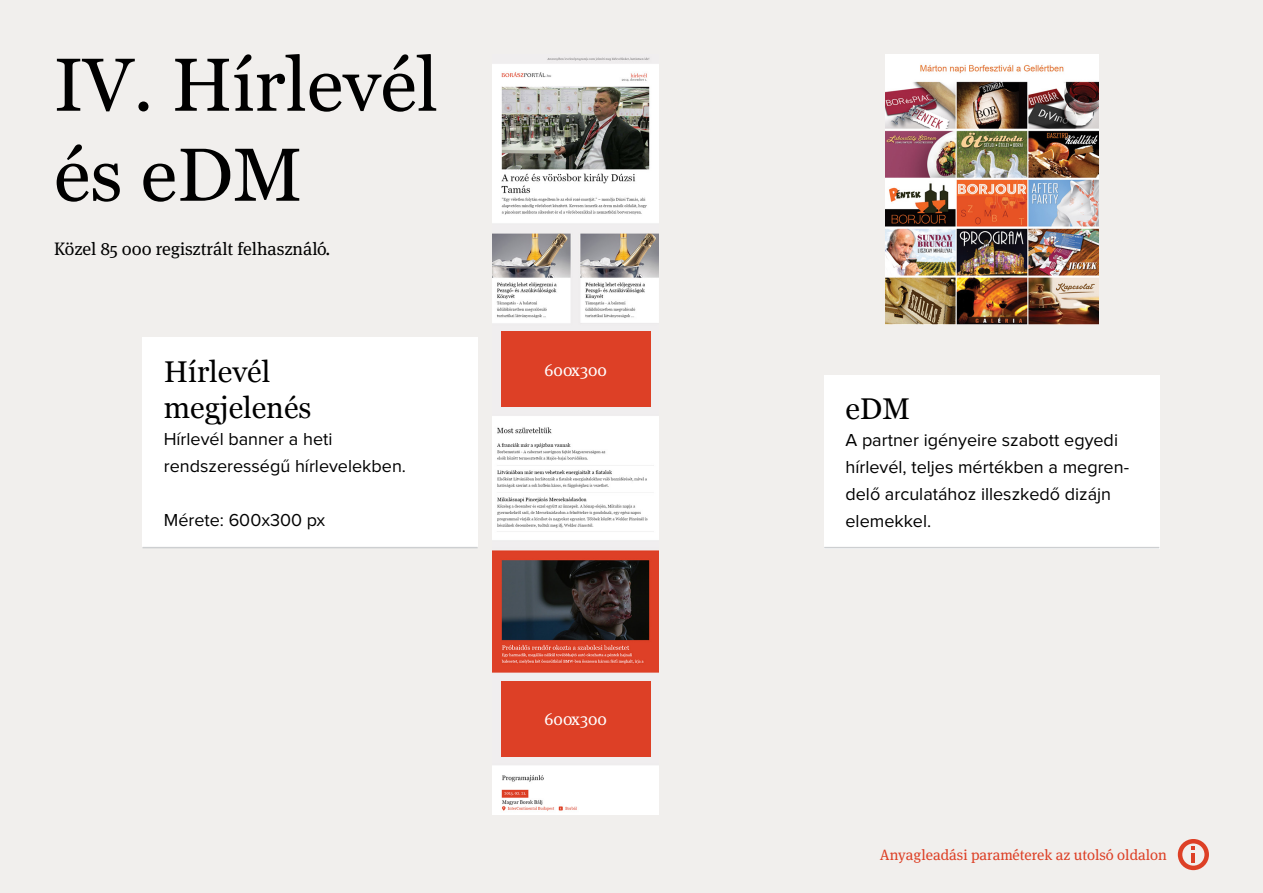
<style>
.page{position:relative;width:1263px;height:893px;background:#f1efed}
.page>*{position:absolute;margin:0;border:0;box-sizing:border-box;transform-origin:0 0}
.t1{font:75px/90px "Georgia";color:#000}
.t2{font:30px/36px "Georgia";color:#000}
.t3{font:18px/27px "Proxima Nova";color:#000}
.t4{font:18px "FF Meta Serif Pro";color:#000}
.t5{font:17.1px "FF Meta Serif Pro";color:#fff}
.t6{font:15px "FF Meta Serif Pro";color:#dd4026}
</style>
<div class="page">
<img style="left:493px;top:57px;width:166px;height:757px">
<div style="left:142px;top:338px;width:336px;height:209px;background:#fff"></div>
<hr style="left:142px;top:547px;width:336px;height:1px;background:#cdcfd1">
<div style="left:824px;top:375px;width:335px;height:173px;background:#fff"></div>
<hr style="left:824px;top:547px;width:335px;height:1px;background:#cdcfd1">
<div style="left:501px;top:331px;width:149px;height:76px;background:#dd4026"></div>
<div style="left:501px;top:681px;width:149px;height:75px;background:#dd4026"></div>
<img style="left:885px;top:54px;width:213px;height:271px">
<div style="left:1178px;top:839px;width:31px;height:31px;border:4px solid #dd4026;border-radius:50%"></div>
<hr style="left:1191px;top:853px;width:4px;height:10px;background:#dd4026">
<svg style="left:1191px;top:846px;width:4px;height:4px"></svg>
<h1 class="t1" style="left:54px;top:41px;width:386px">IV. Hírlevél és eDM</h1>
<p class="t4" style="left:54px;top:236px;width:278px">Közel 85 000 regisztrált felhasználó.</p>
<h2 class="t2" style="left:164px;top:354px;width:149px">Hírlevél megjelenés</h2>
<p class="t3" style="left:164px;top:426px;width:244px">Hírlevél banner a heti rendszerességű hírlevelekben.</p>
<p class="t3" style="left:164px;top:507px;width:163px">Mérete: 600x300 px</p>
<p class="t5" style="left:545px;top:357px;width:64px">600x300</p>
<p class="t5" style="left:545px;top:707px;width:64px">600x300</p>
<h2 class="t2" style="left:845px;top:391px;width:66px">eDM</h2>
<p class="t3" style="left:845px;top:427px;width:285px">A partner igényeire szabott egyedi hírlevél, teljes mértékben a megren&shy;delő arculatához illeszkedő dizájn elemekkel.</p>
<p class="t6" style="left:880px;top:844px;width:289px">Anyagleadási paraméterek az utolsó oldalon</p>
</div>
